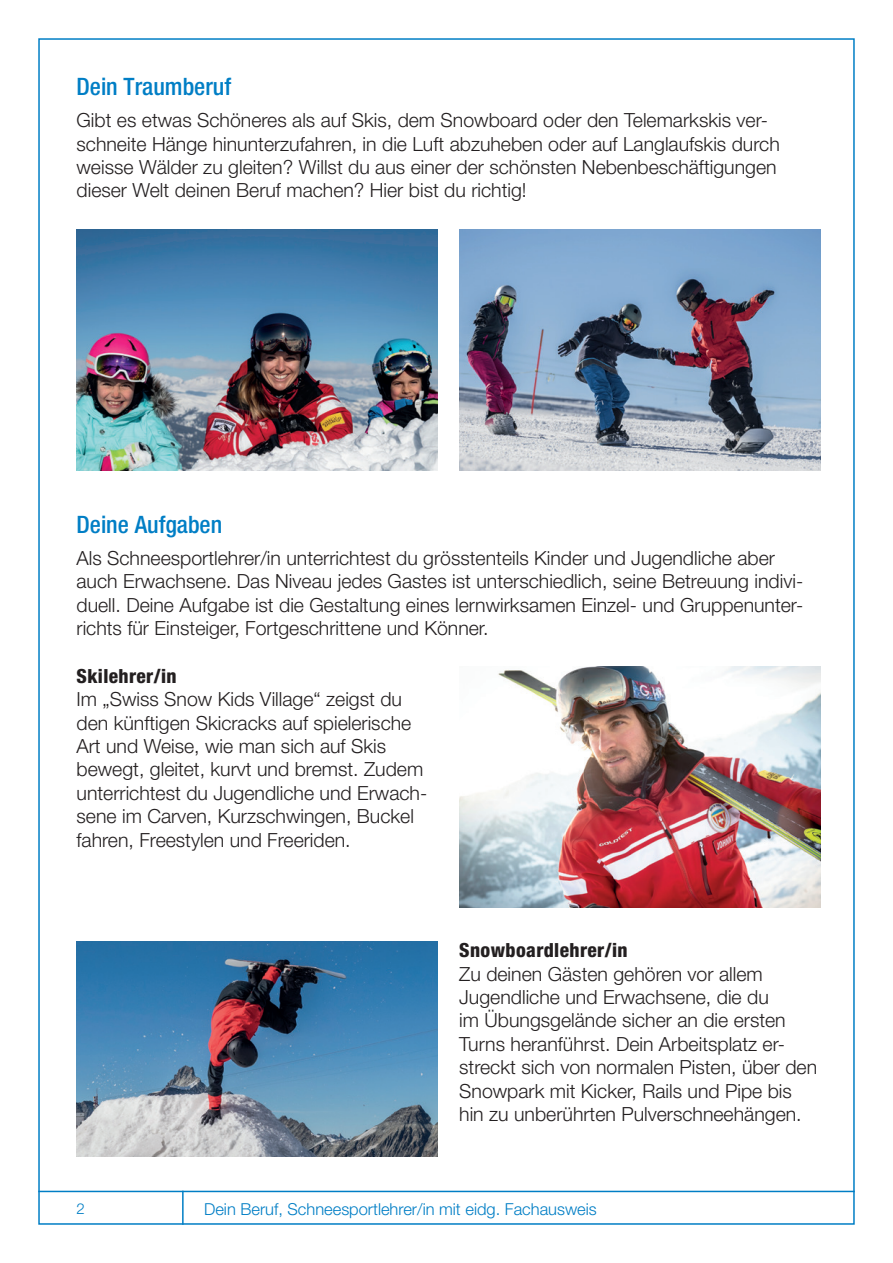
<style>
.page{position:relative;width:893px;height:1263px;background:#fff}
.page>*{position:absolute;margin:0;border:0;box-sizing:border-box;transform-origin:0 0}
.t1{font:500 condensed 24px "Helvetica Neue";color:#007ec5}
.t2{font:300 19.5px/23.4px "Helvetica Neue";color:#231f20}
.t3{font:800 condensed 19.5px "Helvetica Neue";letter-spacing:.02em;color:#231f20}
.t4{font:300 16.5px "Helvetica Neue";color:#007ec5}
.t5{font:300 15px "Helvetica Neue";color:#007ec5}
</style>
<div class="page">
<img style="left:77px;top:230px;width:361px;height:240px">
<img style="left:459px;top:667px;width:362px;height:240px">
<img style="left:459px;top:230px;width:362px;height:240px">
<img style="left:77px;top:941px;width:361px;height:216px">
<hr style="left:38px;top:1191px;width:817px;height:1px;background:#007ec5">
<hr style="left:182px;top:1191px;width:2px;height:34px;background:#007ec5">
<p class="t1" style="left:77px;top:73px;width:156px">Dein Traumberuf</p>
<p class="t2" style="left:77px;top:108px;width:705px">Gibt es etwas Schöneres als auf Skis, dem Snowboard oder den Telemarkskis ver&shy;schneite Hänge hinunterzufahren, in die Luft abzuheben oder auf Langlaufskis durch weisse Wälder zu gleiten? Willst du aus einer der schönsten Nebenbeschäftigungen dieser Welt deinen Beruf machen? Hier bist du richtig!</p>
<p class="t1" style="left:77px;top:510px;width:147px">Deine Aufgaben</p>
<p class="t2" style="left:77px;top:546px;width:728px">Als Schneesportlehrer/in unterrichtest du grösstenteils Kinder und Jugendliche aber auch Erwachsene. Das Niveau jedes Gastes ist unterschiedlich, seine Betreuung indivi&shy;duell. Deine Aufgabe ist die Gestaltung eines lernwirksamen Einzel- und Gruppenunter&shy;richts für Einsteiger, Fortgeschrittene und Könner.</p>
<p class="t3" style="left:77px;top:664px;width:102px">Skilehrer/in</p>
<p class="t2" style="left:77px;top:687px;width:352px">Im „Swiss Snow Kids Village“ zeigst du den künftigen Skicracks auf spielerische Art und Weise, wie man sich auf Skis bewegt, gleitet, kurvt und bremst. Zudem unterrichtest du Jugendliche und Erwach&shy;sene im Carven, Kurzschwingen, Buckel fahren, Freestylen und Freeriden.</p>
<p class="t3" style="left:459px;top:938px;width:170px">Snowboardlehrer/in</p>
<p class="t2" style="left:459px;top:961px;width:359px">Zu deinen Gästen gehören vor allem Jugendliche und Erwachsene, die du<br>im Übungsgelände sicher an die ersten Turns heranführst. Dein Arbeitsplatz er&shy;streckt sich von normalen Pisten, über den Snowpark mit Kicker, Rails und Pipe bis hin zu unberührten Pulverschneehängen.</p>
<p class="t5" style="left:77px;top:1199px;width:10px">2</p>
<p class="t4" style="left:204px;top:1199px;width:394px">Dein Beruf, Schneesportlehrer/in mit eidg. Fachausweis</p>
</div>
